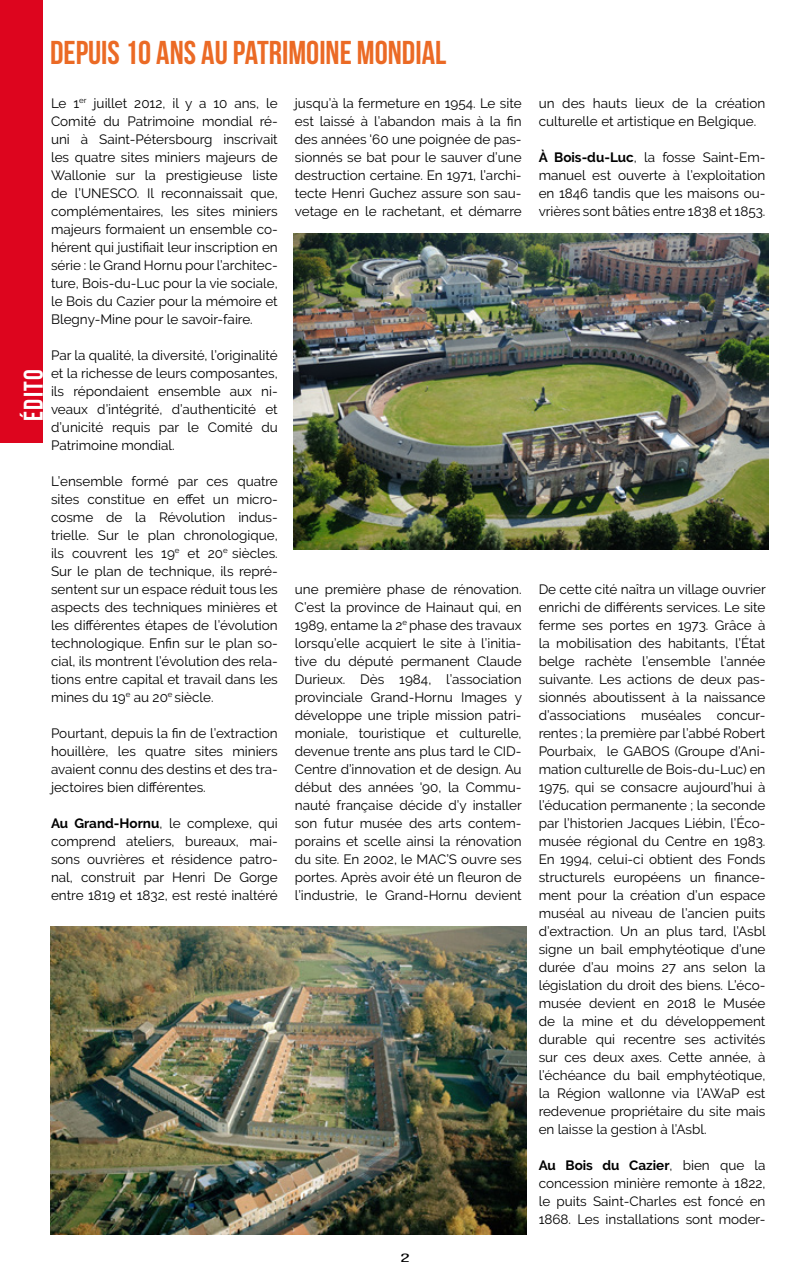
<style>
.page{position:relative;width:808px;height:1276px;background:#fff}
.page>*{position:absolute;margin:0;border:0;box-sizing:border-box;transform-origin:0 0}
.t1{font:700 33px "Bebas Neue";color:#eb6a25}
.t2{font:700 27px "Bebas Neue";letter-spacing:.05em;color:#fff}
.t3{font:13.5px/18px "Raleway";color:#000;text-align:justify}
.t4{font:12px "Bebas Neue";color:#000;scale:2 1}
.s1{font-weight:700}
</style>
<div class="page">
<div style="left:0;top:0;width:43px;height:442px;background:#dd051e"></div>
<img style="left:293px;top:233px;width:475px;height:316px">
<img style="left:51px;top:926px;width:476px;height:308px">
<h1 class="t1" style="left:50px;top:35px;width:398px">DEPUIS 10 ANS AU PATRIMOINE MONDIAL</h1>
<p class="t3" style="left:51px;top:94px;width:228px">Le 1<sup>er</sup> juillet 2012, il y a 10 ans, le Comité du Patrimoine mondial ré&shy;uni à Saint-Pétersbourg inscrivait les quatre sites miniers majeurs de Wallonie sur la prestigieuse liste de l’UNESCO. Il reconnaissait que, complémentaires, les sites miniers majeurs formaient un ensemble co&shy;hérent qui justifiait leur inscription en série : le Grand Hornu pour l’architec&shy;ture, Bois-du-Luc pour la vie sociale, le Bois du Cazier pour la mémoire et Blegny-Mine pour le savoir-faire.</p>
<p class="t3" style="left:51px;top:346px;width:228px">Par la qualité, la diversité, l’originalité et la richesse de leurs composantes, ils répondaient ensemble aux ni&shy;veaux d’intégrité, d’authenticité et d’unicité requis par le Comité du Patrimoine mondial.</p>
<p class="t3" style="left:51px;top:472px;width:228px">L’ensemble formé par ces quatre sites constitue en effet un micro&shy;cosme de la Révolution indus&shy;trielle. Sur le plan chronologique, ils couvrent les 19<sup>e</sup> et 20<sup>e</sup> siècles.<br>Sur le plan de technique, ils repré&shy;sentent sur un espace réduit tous les aspects des techniques minières et les différentes étapes de l’évolution technologique. Enfin sur le plan so&shy;cial, ils montrent l’évolution des rela&shy;tions entre capital et travail dans les mines du 19<sup>e</sup> au 20<sup>e</sup> siècle.</p>
<p class="t3" style="left:51px;top:724px;width:228px">Pourtant, depuis la fin de l’extraction houillère, les quatre sites miniers avaient connu des destins et des tra&shy;jectoires bien différentes.</p>
<p class="t3" style="left:51px;top:814px;width:228px"><span class="s1">Au Grand-Hornu</span>, le complexe, qui comprend ateliers, bureaux, mai&shy;sons ouvrières et résidence patro&shy;nal, construit par Henri De Gorge entre 1819 et 1832, est resté inaltéré</p>
<p class="t3" style="left:295px;top:94px;width:228px">jusqu’à la fermeture en 1954. Le site est laissé à l’abandon mais à la fin des années '60 une poignée de pas&shy;sionnés se bat pour le sauver d’une destruction certaine. En 1971, l’archi&shy;tecte Henri Guchez assure son sau&shy;vetage en le rachetant, et démarre</p>
<h2 class="t2" style="left:19px;top:421px;width:53px;rotate:-90deg">ÉDITO</h2>
<p class="t3" style="left:295px;top:580px;width:229px">une première phase de rénovation.<br>C’est la province de Hainaut qui, en 1989, entame la 2<sup>e</sup> phase des travaux lorsqu’elle acquiert le site à l’initia&shy;tive du député permanent Claude Durieux. Dès 1984, l’association provinciale Grand-Hornu Images y développe une triple mission patri&shy;moniale, touristique et culturelle, devenue trente ans plus tard le CID-Centre d’innovation et de design. Au début des années '90, la Commu&shy;nauté française décide d’y installer son futur musée des arts contem&shy;porains et scelle ainsi la rénovation du site. En 2002, le MAC’S ouvre ses portes. Après avoir été un fleuron de l’industrie, le Grand-Hornu devient</p>
<p class="t4" style="left:400px;top:1251px;width:6px">2</p>
<p class="t3" style="left:539px;top:94px;width:228px">un des hauts lieux de la création culturelle et artistique en Belgique.</p>
<p class="t3" style="left:539px;top:148px;width:228px"><span class="s1">À Bois-du-Luc</span>, la fosse Saint-Em&shy;manuel est ouverte à l’exploitation en 1846 tandis que les maisons ou&shy;vrières sont bâties entre 1838 et 1853.</p>
<p class="t3" style="left:539px;top:580px;width:229px">De cette cité naîtra un village ouvrier enrichi de différents services. Le site ferme ses portes en 1973. Grâce à la mobilisation des habitants, l’État belge rachète l’ensemble l’année suivante. Les actions de deux pas&shy;sionnés aboutissent à la naissance d’associations muséales concur&shy;rentes ; la première par l’abbé Robert Pourbaix, le GABOS (Groupe d’Ani&shy;mation culturelle de Bois-du-Luc) en 1975, qui se consacre aujourd’hui à l’éducation permanente ; la seconde par l’historien Jacques Liébin, l’Éco&shy;musée régional du Centre en 1983.<br>En 1994, celui-ci obtient des Fonds structurels européens un finance&shy;ment pour la création d’un espace muséal au niveau de l’ancien puits d’extraction. Un an plus tard, l’Asbl signe un bail emphytéotique d’une durée d’au moins 27 ans selon la législation du droit des biens. L’éco&shy;musée devient en 2018 le Musée de la mine et du développement durable qui recentre ses activités sur ces deux axes. Cette année, à l’échéance du bail emphytéotique, la Région wallonne via l’AWaP est redevenue propriétaire du site mais en laisse la gestion à l’Asbl.</p>
<p class="t3" style="left:539px;top:1156px;width:228px"><span class="s1">Au Bois du Cazier</span>, bien que la concession minière remonte à 1822, le puits Saint-Charles est foncé en 1868. Les installations sont moder-</p>
</div>
